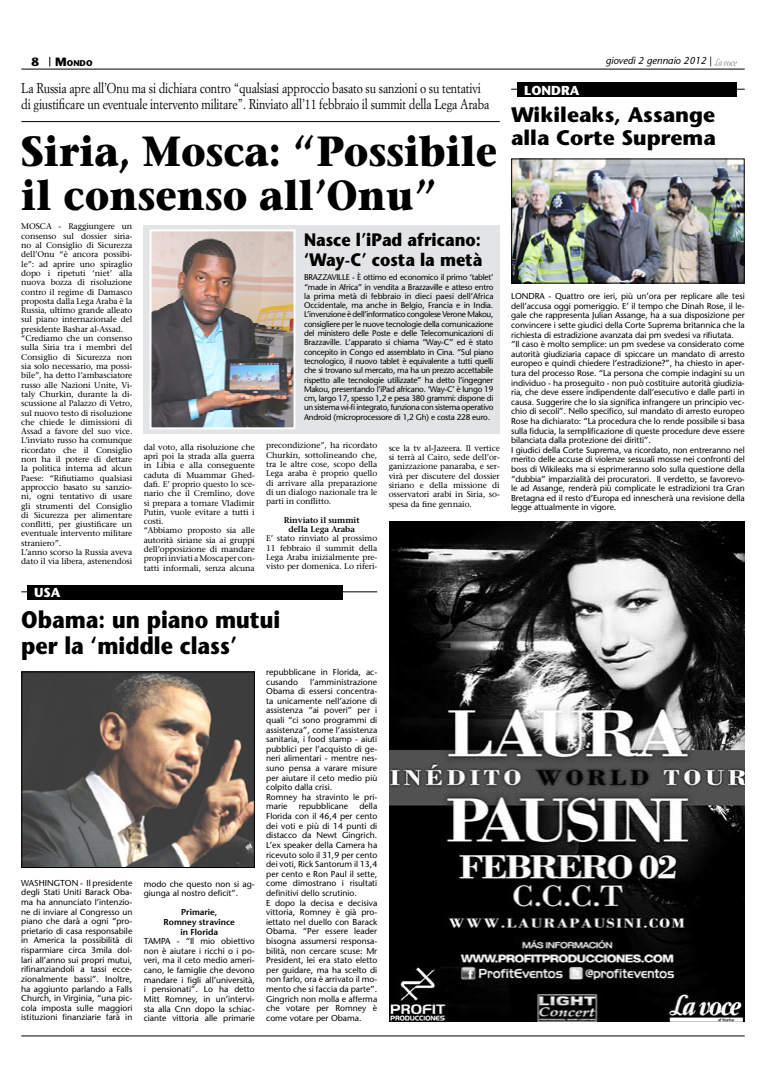
<style>
.page{position:relative;width:766px;height:1078px;background:#fff}
.page>*{position:absolute;margin:0;border:0;box-sizing:border-box;transform-origin:0 0}
.t1{font:700 42px/44px "Stone Serif";color:#000;scale:.91 1}
.t2{font:700 24px/26px "Stone Sans";color:#000;scale:.89 1}
.t3{font:700 21px/23px "Stone Sans";color:#000}
.t4{font:700 18px/20px "Stone Sans";color:#000;scale:.9 1}
.t5{font:14px/16px "Simoncini Garamond";letter-spacing:-.01em;color:#000;scale:.84 1}
.t6{font:700 13px "Stone Sans";color:#fff}
.t7{font:700 12px "Stone Sans";color:#000}
.t8{font:italic 10px "Stone Sans";color:#000}
.t9{font:8.6px/9.6px "Stone Sans";letter-spacing:-.01em;color:#000}
.t10{font:700 8.4px "Stone Sans";color:#000}
.t11{font:8.3px/9.3px "Stone Serif";letter-spacing:-.01em;color:#000}
.t12{font:8.3px/9.3px "Stone Sans";letter-spacing:-.03em;color:#000;text-align:justify}
.s1{font-size:12px}
.s2{font-style:normal}
.s3{font-weight:600}
</style>
<div class="page">
<hr style="left:21px;top:1035px;width:723px;height:1px;background:#000">
<hr style="left:21px;top:121px;width:478px;height:1px;background:#000">
<hr style="left:511px;top:89px;width:233px;height:1px;background:#000">
<hr style="left:21px;top:591px;width:356px;height:1px;background:#000">
<div style="left:516px;top:82px;width:220px;height:14px;background:#000"></div>
<div style="left:27px;top:584px;width:315px;height:15px;background:#000"></div>
<hr style="left:21px;top:69px;width:723px;height:1px;background:#000">
<svg style="left:714px;top:59px;width:22px;height:7px"></svg>
<div style="left:144px;top:224px;width:355px;height:209px;background:#e3e4e5"></div>
<img style="left:152px;top:232px;width:140px;height:194px">
<div style="left:149px;top:229px;width:146px;height:200px;border:2px solid #fff"></div>
<img style="left:513px;top:160px;width:229px;height:121px">
<div style="left:511px;top:158px;width:233px;height:125px;border:1px solid #000"></div>
<img style="left:23px;top:673px;width:230px;height:192px">
<div style="left:21px;top:671px;width:234px;height:196px;border:1px solid #000"></div>
<img style="left:389px;top:521px;width:355px;height:499px">
<p class="t7" style="left:32px;top:54px;width:9px">8</p>
<p class="t10" style="left:55px;top:58px;width:39px"><span class="s1">M</span>ONDO</p>
<p class="t8" style="left:605px;top:55px;width:108px">giovedì 2 gennaio 2012 <span class="s2">|</span></p>
<p class="t5" style="left:21px;top:80px;width:558px">La Russia apre all’Onu ma si dichiara contro “qualsiasi approccio basato su sanzioni o su tentativi di giustificare un eventuale intervento militare”. Rinviato all’11 febbraio il summit della Lega Araba</p>
<p class="t1" style="left:21px;top:129px;width:524px">Siria, Mosca: “Possibile il consenso all’Onu”</p>
<p class="t11" style="left:21px;top:222px;width:113px">MOSCA - Raggiungere un consenso sul dossier siria&shy;no al Consiglio di Sicurezza dell’Onu “è ancora possibi&shy;le”: ad aprire uno spiraglio dopo i ripetuti ‘niet’ alla nuova bozza di risoluzione contro il regime di Damasco proposta dalla Lega Araba è la<br>Russia, ultimo grande alleato sul piano internazionale del presidente Bashar al-Assad. “Crediamo che un consenso sulla Siria tra i membri del<br>Consiglio di Sicurezza non sia solo necessario, ma possi&shy;bile”, ha detto l’ambasciatore russo alle Nazioni Unite, Vi&shy;taly Churkin, durante la di&shy;scussione al Palazzo di Vetro, sul nuovo testo di risoluzione che chiede le dimissioni di<br>Assad a favore del suo vice.<br>L’inviato russo ha comunque ricordato che il Consiglio non ha il potere di dettare la politica interna ad alcun<br>Paese: “Rifiutiamo qualsiasi approccio basato su sanzio&shy;ni, ogni tentativo di usare gli strumenti del Consiglio di Sicurezza per alimentare conflitti, per giustificare un eventuale intervento militare straniero”.<br>L’anno scorso la Russia aveva dato il via libera, astenendosi</p>
<p class="t6" style="left:34px;top:585px;width:28px">USA</p>
<p class="t4" style="left:304px;top:229px;width:200px">Nasce l’iPad africano: ‘Way-C’ costa la metà</p>
<p class="t12" style="left:304px;top:272px;width:191px">BRAZZAVILLE - È ottimo ed economico il primo ‘tablet’ “made in Africa” in vendita a Brazzaville e atteso entro la prima metà di febbraio in dieci paesi dell’Africa Occidentale, ma anche in Belgio, Francia e in India.<br>L’invenzione è dell’informatico congolese Verone Makou, consigliere per le nuove tecnologie della comunicazione del ministero delle Poste e delle Telecomunicazioni di Brazzaville. L’apparato si chiama “Way-C” ed è stato concepito in Congo ed assemblato in Cina. “Sul piano tecnologico, il nuovo tablet è equivalente a tutti quelli che si trovano sul mercato, ma ha un prezzo accettabile rispetto alle tecnologie utilizzate” ha detto l’ingegner Makou, presentando l’iPad africano. ‘Way-C’ è lungo 19 cm, largo 17, spesso 1,2 e pesa 380 grammi: dispone di un sistema wi-fi integrato, funziona con sistema operativo Android (microprocessore di 1,2 Gh) e costa 228 euro.</p>
<p class="t11" style="left:144px;top:442px;width:113px">dal voto, alla risoluzione che aprì poi la strada alla guerra in Libia e alla conseguente caduta di Muammar Ghed&shy;dafi. E’ proprio questo lo sce&shy;nario che il Cremlino, dove si prepara a tornare Vladimir<br>Putin, vuole evitare a tutti i costi.<br>“Abbiamo proposto sia alle autorità siriane sia ai gruppi dell’opposizione di mandare propri inviati a Mosca per con&shy;tatti informali, senza alcuna</p>
<p class="t11" style="left:266px;top:441px;width:113px;text-align:justify">precondizione”, ha ricordato Churkin, sottolineando che, tra le altre cose, scopo della Lega araba è proprio quello di arrivare alla preparazione di un dialogo nazionale tra le parti in conflitto.</p>
<p class="t11" style="left:266px;top:515px;width:113px;text-align:center"><span class="s3">Rinviato il summit<br>della Lega Araba<br></span>E’ stato rinviato al prossimo<br>11 febbraio il summit della<br>Lega Araba inizialmente pre&shy;visto per domenica. Lo riferi-</p>
<p class="t11" style="left:388px;top:443px;width:113px;text-align:justify">sce la tv al-Jazeera. Il vertice si terrà al Cairo, sede dell’or&shy;ganizzazione panaraba, e ser&shy;virà per discutere del dossier siriano e della missione di osservatori arabi in Siria, so&shy;spesa da fine gennaio.</p>
<p class="t2" style="left:21px;top:607px;width:293px">Obama: un piano mutui per la ‘middle class’</p>
<p class="t9" style="left:21px;top:877px;width:113px;text-align:justify">WASHINGTON - Il presidente degli Stati Uniti Barack Oba&shy;ma ha annunciato l’intenzio&shy;ne di inviare al Congresso un piano che darà a ogni “pro&shy;prietario di casa responsabile in America la possibilità di risparmiare circa 3mila dol&shy;lari all’anno sui propri mutui, rifinanziandoli a tassi ecce&shy;zionalmente bassi”. Inoltre, ha aggiunto parlando a Falls Church, in Virginia, “una pic&shy;cola imposta sulle maggiori istituzioni finanziarie farà in</p>
<p class="t9" style="left:144px;top:878px;width:113px">modo che questo non si ag&shy;giunga al nostro deficit”.</p>
<p class="t9" style="left:144px;top:907px;width:113px;text-align:center"><span class="s3">Primarie,<br>Romney stravince<br>in Florida<br></span>TAMPA - “Il mio obiettivo non è aiutare i ricchi o i po&shy;veri, ma il ceto medio ameri&shy;cano, le famiglie che devono mandare i figli all’università, i pensionati”. Lo ha detto<br>Mitt Romney, in un’intervi&shy;sta alla Cnn dopo la schiac&shy;ciante vittoria alle primarie</p>
<p class="t9" style="left:266px;top:667px;width:113px">repubblicane in Florida, ac&shy;cusando</p>
<p class="t9" style="left:266px;top:676px;width:113px;text-indent:44px">l’amministrazione<br>Obama di essersi concentra&shy;ta unicamente nell’azione di assistenza “ai poveri” per i quali “ci sono programmi di assistenza”, come l’assistenza sanitaria, i food stamp - aiuti pubblici per l’acquisto di ge&shy;neri alimentari - mentre nes&shy;suno pensa a varare misure per aiutare il ceto medio più colpito dalla crisi.<br>Romney ha stravinto le pri&shy;marie</p>
<p class="t9" style="left:266px;top:801px;width:113px;text-indent:93px">della<br>Florida con il 46,4 per cento dei voti e più di 14 punti di distacco da Newt Gingrich.<br>L’ex speaker della Camera ha ricevuto solo il 31,9 per cento dei voti, Rick Santorum il 13,4 per cento e Ron Paul il sette, come dimostrano i risultati definitivi dello scrutinio.<br>E dopo la decisa e decisiva vittoria, Romney è già pro&shy;iettato nel duello con Barack<br>Obama. “Per essere leader bisogna assumersi responsa&shy;bilità, non cercare scuse: Mr<br>President, lei era stato eletto per guidare, ma ha scelto di non farlo, ora è arrivato il mo&shy;mento che si faccia da parte”.<br>Gingrich non molla e afferma che votare per Romney è come votare per Obama.</p>
<p class="t9" style="left:298px;top:801px;width:51px">repubblicane</p>
<p class="t6" style="left:524px;top:82px;width:57px">LONDRA</p>
<p class="t3" style="left:511px;top:103px;width:206px">Wikileaks, Assange alla Corte Suprema</p>
<p class="t9" style="left:511px;top:291px;width:235px">LONDRA - Quattro ore ieri, più un’ora per replicare alle tesi dell’accusa oggi pomeriggio. E’ il tempo che Dinah Rose, il le&shy;gale che rappresenta Julian Assange, ha a sua disposizione per convincere i sette giudici della Corte Suprema britannica che la richiesta di estradizione avanzata dai pm svedesi va rifiutata.<br>“Il caso è molto semplice: un pm svedese va considerato come autorità giudiziaria capace di spiccare un mandato di arresto europeo e quindi chiedere l’estradizione?”, ha chiesto in aper&shy;tura del processo Rose. “La persona che compie indagini su un individuo - ha proseguito - non può costituire autorità giudizia&shy;ria, che deve essere indipendente dall’esecutivo e dalle parti in causa. Suggerire che lo sia significa infrangere un principio vec&shy;chio di secoli”. Nello specifico, sul mandato di arresto europeo Rose ha dichiarato: “La procedura che lo rende possibile si basa sulla fiducia, la semplificazione di queste procedure deve essere bilanciata dalla protezione dei diritti”.<br>I giudici della Corte Suprema, va ricordato, non entreranno nel merito delle accuse di violenze sessuali mosse nei confronti del boss di Wikileaks ma si esprimeranno solo sulla questione della “dubbia” imparzialità dei procuratori. Il verdetto, se favorevo&shy;le ad Assange, renderà più complicate le estradizioni tra Gran Bretagna ed il resto d’Europa ed innescherà una revisione della legge attualmente in vigore.</p>
</div>
